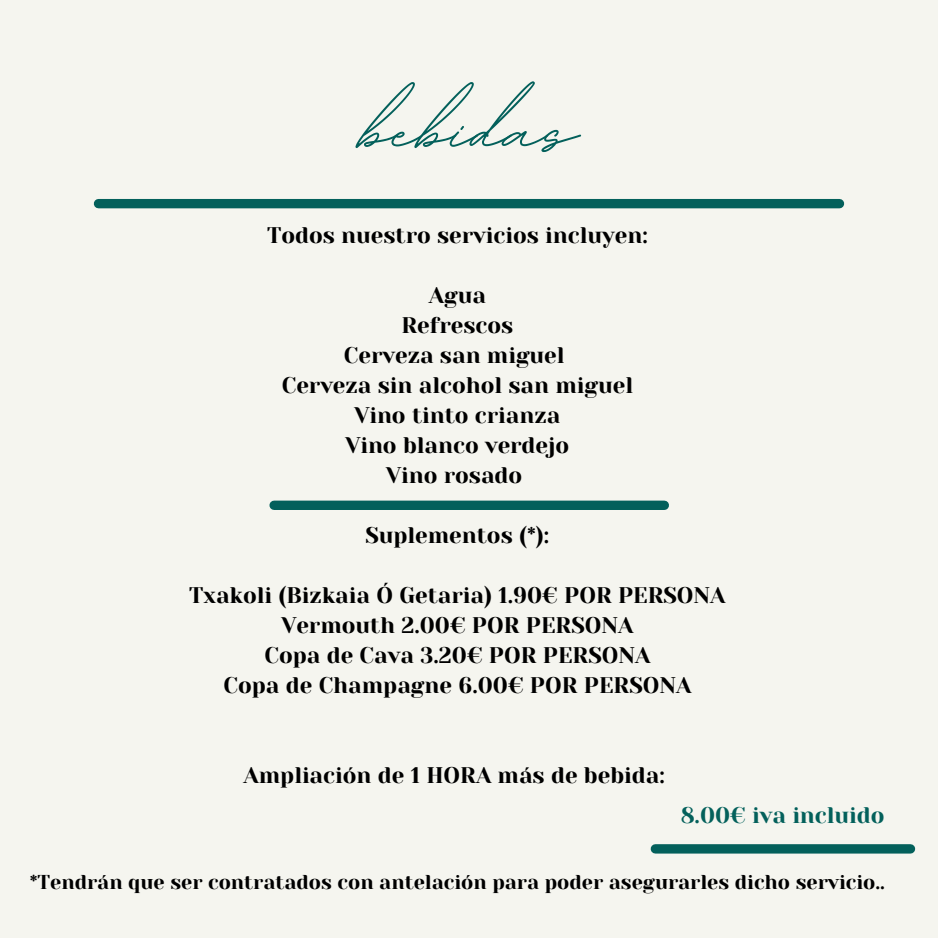
<style>
.page{position:relative;width:938px;height:938px;background:#f5f5ef}
.page>*{position:absolute;margin:0;border:0;box-sizing:border-box;transform-origin:0 0}
.t1{font:700 125px "BD Script";color:#03605b}
.t2{font:22.5px/30px "Yeseva One";color:#000;text-align:center}
.t3{font:22.5px "Yeseva One";color:#03605b}
.t4{font:20px "Yeseva One";color:#000}
</style>
<div class="page">
<div style="left:98px;top:199px;width:741px;height:9px;background:#03605b"></div>
<div style="left:274px;top:500px;width:390px;height:10px;background:#03605b"></div>
<div style="left:655px;top:844px;width:255px;height:9px;background:#03605b"></div>
<h1 class="t1" style="left:360px;top:48px;width:218px">bebidas</h1>
<p class="t2" style="left:267px;top:220px;width:382px">Todos nuestro servicios incluyen:</p>
<p class="t2" style="left:282px;top:280px;width:353px">Agua<br>Refrescos<br>Cerveza san miguel<br>Cerveza sin alcohol san miguel<br>Vino tinto crianza<br>Vino blanco verdejo<br>Vino rosado</p>
<p class="t2" style="left:365px;top:520px;width:185px">Suplementos (*):</p>
<p class="t2" style="left:189px;top:580px;width:538px">Txakoli (Bizkaia Ó Getaria) 1.90€ POR PERSONA Vermouth 2.00€ POR PERSONA<br>Copa de Cava 3.20€ POR PERSONA<br>Copa de Champagne 6.00€ POR PERSONA</p>
<p class="t2" style="left:243px;top:760px;width:423px">Ampliación de 1 HORA más de bebida:</p>
<p class="t3" style="left:680px;top:802px;width:205px">8.00€ iva incluido</p>
<p class="t4" style="left:30px;top:871px;width:856px">*Tendrán que ser contratados con antelación para poder asegurarles dicho servicio..</p>
</div>
